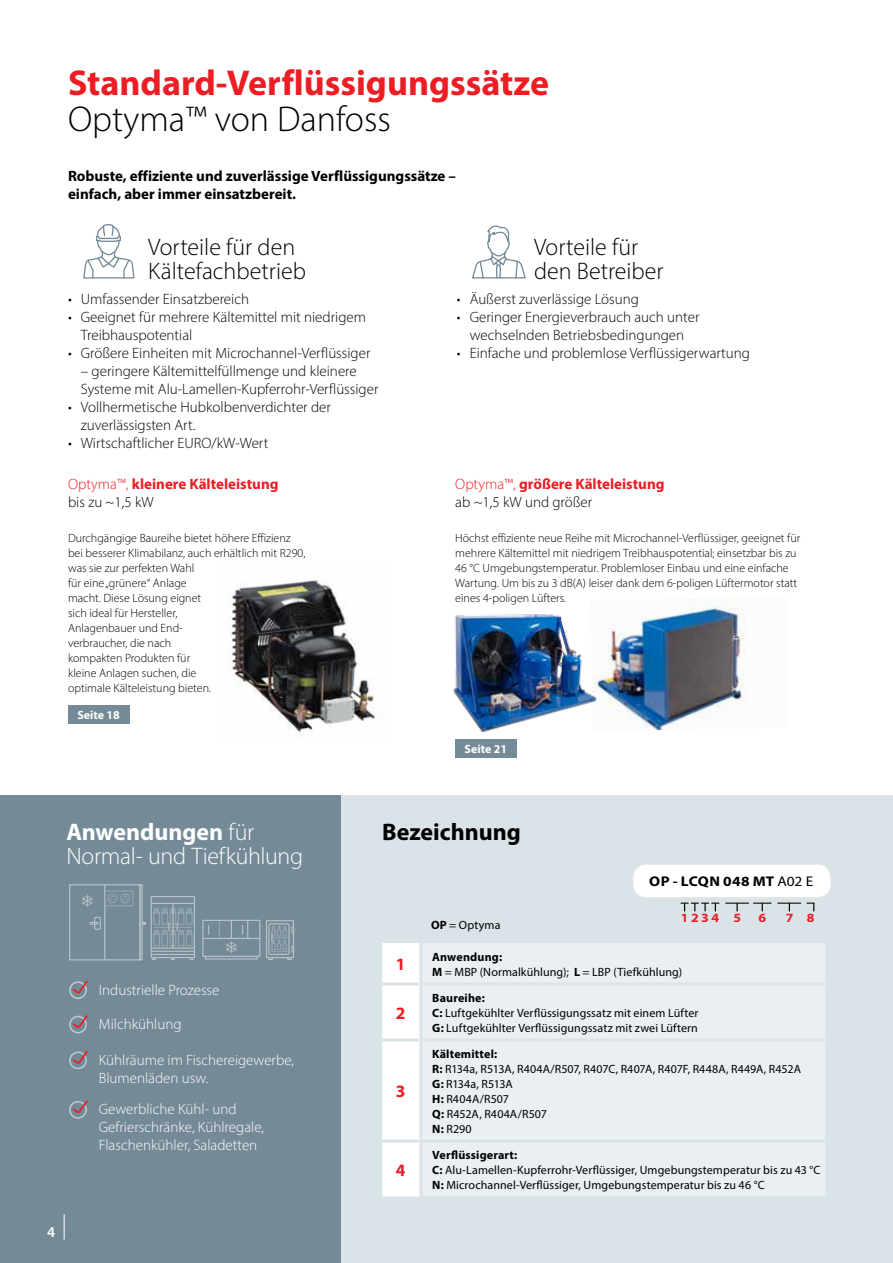
<style>
.page{position:relative;width:893px;height:1263px;background:#fff}
.page>*{position:absolute;margin:0;border:0;box-sizing:border-box;transform-origin:0 0}
.t1{font:700 36px "Myriad Pro";color:#ed1d24}
.t2{font:300 36px "Myriad Pro";color:#000}
.t3{font:300 24px/24px "Myriad Pro";color:#000}
.t4{font:300 24px/24px "Myriad Pro";letter-spacing:-.01em;color:#fff}
.t5{font:700 24px "Myriad Pro";color:#000}
.t6{font:700 17.4px "Myriad Pro";color:#ed1d24}
.t7{font:300 15px/18px "Myriad Pro";color:#000}
.t8{font:300 15px/18px "Myriad Pro";color:#fff}
.t9{font:700 15px/18px "Myriad Pro";color:#ed1d24}
.t10{font:700 15px/18px "Myriad Pro";color:#000}
.t11{font:600 15px "Myriad Pro";color:#fff}
.t12{font:700 14.1px "Myriad Pro";letter-spacing:.025em;color:#000;scale:1.09 1}
.t13{font:700 12.6px "Myriad Pro";color:#ed1d24;scale:1.09 1}
.t14{font:300 12px/15px "Myriad Pro";color:#000}
.t15{font:12px/15px "Myriad Pro";letter-spacing:.01em;color:#000}
.t16{font:700 12px "Myriad Pro";color:#fff}
.s1{font-weight:300}
.s2{font-weight:300;color:#000}
.s3{font-weight:700}
.s4{font-weight:400}
</style>
<div class="page">
<div style="left:340px;top:796px;width:553px;height:467px;background:#dae3e8"></div>
<div style="left:0;top:795px;width:340px;height:468px;background:#748a96"></div>
<img style="left:227px;top:578px;width:155px;height:160px">
<img style="left:615px;top:598px;width:130px;height:133px">
<div style="left:68px;top:705px;width:61px;height:19px;background:#748a96"></div>
<div style="left:455px;top:739px;width:62px;height:19px;background:#748a96"></div>
<svg style="left:83px;top:224px;width:52px;height:55px"></svg>
<svg style="left:472px;top:225px;width:54px;height:54px"></svg>
<img style="left:453px;top:614px;width:162px;height:119px">
<div style="left:633px;top:864px;width:198px;height:33px;background:#fff;border-radius:13px"></div>
<div style="left:632px;top:864px;width:199px;height:34px;border:1px solid #e6e7e8;border-radius:13px"></div>
<svg style="left:777px;top:903px;width:24px;height:8px"></svg>
<svg style="left:807px;top:903px;width:7px;height:8px"></svg>
<div style="left:382px;top:943px;width:37px;height:254px;background:#fff"></div>
<div style="left:423px;top:943px;width:402px;height:254px;background:#eaeff2"></div>
<hr style="left:825px;top:943px;width:1px;height:41px;background:#eaeff2">
<hr style="left:825px;top:984px;width:1px;height:56px;background:#eaeff2">
<hr style="left:825px;top:1040px;width:1px;height:101px;background:#eaeff2">
<hr style="left:825px;top:1141px;width:1px;height:56px;background:#eaeff2">
<hr style="left:382px;top:982px;width:39px;height:3px;background:#dae3e8">
<hr style="left:421px;top:982px;width:404px;height:3px;background:#dae3e8">
<hr style="left:382px;top:1038px;width:39px;height:3px;background:#dae3e8">
<hr style="left:421px;top:1038px;width:404px;height:3px;background:#dae3e8">
<hr style="left:382px;top:1139px;width:39px;height:3px;background:#dae3e8">
<hr style="left:421px;top:1139px;width:404px;height:3px;background:#dae3e8">
<svg style="left:681px;top:903px;width:38px;height:8px"></svg>
<svg style="left:725px;top:903px;width:46px;height:8px"></svg>
<hr style="left:203px;top:938px;width:57px;height:1px;background:#fff">
<svg style="left:219px;top:921px;width:1px;height:17px"></svg>
<svg style="left:226px;top:921px;width:22px;height:32px"></svg>
<svg style="left:266px;top:920px;width:28px;height:40px"></svg>
<svg style="left:153px;top:908px;width:40px;height:6px"></svg>
<hr style="left:151px;top:903px;width:43px;height:1px;background:#fff">
<hr style="left:151px;top:947px;width:43px;height:2px;background:#fff">
<hr style="left:151px;top:951px;width:43px;height:1px;background:#fff">
<hr style="left:151px;top:954px;width:43px;height:1px;background:#fff">
<hr style="left:172px;top:903px;width:2px;height:45px;background:#fff">
<svg style="left:153px;top:923px;width:40px;height:13px"></svg>
<div style="left:120px;top:893px;width:10px;height:10px;border:1px solid #fff;border-radius:50%"></div>
<svg style="left:122px;top:896px;width:6px;height:5px"></svg>
<div style="left:107px;top:893px;width:10px;height:10px;border:1px solid #fff;border-radius:50%"></div>
<svg style="left:110px;top:896px;width:5px;height:5px"></svg>
<hr style="left:104px;top:885px;width:1px;height:74px;background:#fff">
<div style="left:94px;top:917px;width:7px;height:13px;border:1px solid #fff"></div>
<svg style="left:90px;top:922px;width:9px;height:3px"></svg>
<svg style="left:141px;top:921px;width:5px;height:4px"></svg>
<svg style="left:82px;top:895px;width:11px;height:12px"></svg>
<div style="left:69px;top:981px;width:18px;height:18px;border:2px solid #beccd3;border-radius:50%"></div>
<svg style="left:72px;top:981px;width:16px;height:13px"></svg>
<div style="left:69px;top:1016px;width:18px;height:17px;border:2px solid #beccd3;border-radius:50%"></div>
<svg style="left:72px;top:1015px;width:16px;height:13px"></svg>
<div style="left:69px;top:1101px;width:18px;height:18px;border:2px solid #beccd3;border-radius:50%"></div>
<svg style="left:72px;top:1100px;width:16px;height:13px"></svg>
<div style="left:69px;top:1051px;width:18px;height:18px;border:2px solid #beccd3;border-radius:50%"></div>
<svg style="left:72px;top:1051px;width:16px;height:13px"></svg>
<svg style="left:64px;top:1214px;width:1px;height:25px"></svg>
<h1 class="t1" style="left:68px;top:59px;width:482px">Standard-Verflüssigungssätze</h1>
<h1 class="t2" style="left:68px;top:97px;width:324px">Optyma™ von Danfoss</h1>
<p class="t10" style="left:68px;top:167px;width:389px">Robuste, effiziente und zuverlässige Verflüssigungssätze – einfach, aber immer einsatzbereit.</p>
<h2 class="t3" style="left:148px;top:234px;width:159px">Vorteile für den<br>Kältefachbetrieb</h2>
<h2 class="t3" style="left:534px;top:234px;width:131px">Vorteile für den Betreiber</h2>
<p class="t7" style="left:68px;top:290px;width:183px">• Umfassender Einsatzbereich</p>
<p class="t7" style="left:81px;top:308px;width:287px;text-indent:-13px">• Geeignet für mehrere Kältemittel mit niedrigem<br>Treibhauspotential</p>
<p class="t7" style="left:68px;top:344px;width:304px">• Größere Einheiten mit Microchannel-Verflüssiger</p>
<p class="t7" style="left:81px;top:362px;width:299px">– geringere Kältemittelfüllmenge und kleinere<br>Systeme mit Alu-Lamellen-Kupferrohr-Verflüssiger</p>
<p class="t7" style="left:81px;top:398px;width:252px;text-indent:-13px">• Vollhermetische Hubkolbenverdichter der zuverlässigsten Art.</p>
<p class="t7" style="left:68px;top:434px;width:202px">• Wirtschaftlicher EURO/kW-Wert</p>
<p class="t7" style="left:457px;top:290px;width:184px">• Äußerst zuverlässige Lösung</p>
<p class="t7" style="left:457px;top:308px;width:244px;text-align:center">• Geringer Energieverbrauch auch unter wechselnden Betriebsbedingungen</p>
<p class="t7" style="left:457px;top:344px;width:295px">• Einfache und problemlose Verflüssigerwartung</p>
<p class="t9" style="left:68px;top:474px;width:212px"><span class="s1">Optyma™,</span> kleinere Kälteleistung <span class="s2">bis zu ~1,5 kW</span></p>
<p class="t9" style="left:455px;top:474px;width:211px"><span class="s1">Optyma™,</span> größere Kälteleistung <span class="s2">ab ~1,5 kW und größer</span></p>
<p class="t14" style="left:68px;top:530px;width:239px">Durchgängige Baureihe bietet höhere Effizienz bei besserer Klimabilanz, auch erhältlich mit R290, was sie zur perfekten Wahl<br>für eine „grünere“ Anlage<br>macht. Diese Lösung eignet<br>sich ideal für Hersteller,<br>Anlagenbauer und End-<br>verbraucher, die nach<br>kompakten Produkten für<br>kleine Anlagen suchen, die<br>optimale Kälteleistung bieten.</p>
<p class="t14" style="left:455px;top:530px;width:346px">Höchst effiziente neue Reihe mit Microchannel-Verflüssiger, geeignet für mehrere Kältemittel mit niedrigem Treibhauspotential; einsetzbar bis zu 46 °C Umgebungstemperatur. Problemloser Einbau und eine einfache Wartung. Um bis zu 3 dB(A) leiser dank dem 6-poligen Lüftermotor statt eines 4-poligen Lüfters.</p>
<p class="t16" style="left:77px;top:707px;width:44px">Seite 18</p>
<p class="t16" style="left:465px;top:741px;width:44px">Seite 21</p>
<h2 class="t4" style="left:66px;top:820px;width:238px"><span class="s3">Anwendungen</span> für<br>Normal- und Tiefkühlung</h2>
<p class="t11" style="left:47px;top:1223px;width:10px">4</p>
<p class="t8" style="left:99px;top:980px;width:122px">Industrielle Prozesse</p>
<p class="t8" style="left:99px;top:1015px;width:84px">Milchkühlung</p>
<p class="t8" style="left:99px;top:1051px;width:197px">Kühlräume im Fischereigewerbe,<br>Blumenläden usw.</p>
<p class="t8" style="left:99px;top:1100px;width:167px">Gewerbliche Kühl- und<br>Gefrierschränke, Kühlregale,<br>Flaschenkühler, Saladetten</p>
<h2 class="t5" style="left:382px;top:817px;width:140px">Bezeichnung</h2>
<p class="t15" style="left:431px;top:917px;width:71px"><span class="s3">OP</span> = Optyma</p>
<p class="t12" style="left:649px;top:872px;width:152px">OP - LCQN 048 MT <span class="s4">A02 E</span></p>
<p class="t13" style="left:681px;top:909px;width:57px">1234 5</p>
<p class="t13" style="left:786px;top:909px;width:28px">7 8</p>
<p class="t13" style="left:758px;top:909px;width:9px">6</p>
<h3 class="t6" style="left:396px;top:953px;width:11px">1</h3>
<p class="t15" style="left:432px;top:949px;width:251px"><span class="s3">Anwendung:<br>M</span> = MBP (Normalkühlung); <span class="s3">L</span> = LBP (Tiefkühlung)</p>
<h3 class="t6" style="left:396px;top:1001px;width:11px">2</h3>
<p class="t15" style="left:432px;top:990px;width:268px"><span class="s3">Baureihe:<br>C:</span> Luftgekühlter Verflüssigungssatz mit einem Lüfter<br><span class="s3">G:</span> Luftgekühlter Verflüssigungssatz mit zwei Lüftern</p>
<h3 class="t6" style="left:396px;top:1080px;width:11px">3</h3>
<h3 class="t6" style="left:396px;top:1158px;width:11px">4</h3>
<p class="t15" style="left:432px;top:1046px;width:370px"><span class="s3">Kältemittel:<br>R:</span> R134a, R513A, R404A/R507, R407C, R407A, R407F, R448A, R449A, R452A<br><span class="s3">G:</span> R134a, R513A<br><span class="s3">H:</span> R404A/R507<br><span class="s3">Q:</span> R452A, R404A/R507<br><span class="s3">N:</span> R290</p>
<p class="t15" style="left:432px;top:1147px;width:390px"><span class="s3">Verflüssigerart:<br>C:</span> Alu-Lamellen-Kupferrohr-Verflüssiger, Umgebungstemperatur bis zu 43 °C<br><span class="s3">N:</span> Microchannel-Verflüssiger, Umgebungstemperatur bis zu 46 °C</p>
</div>
